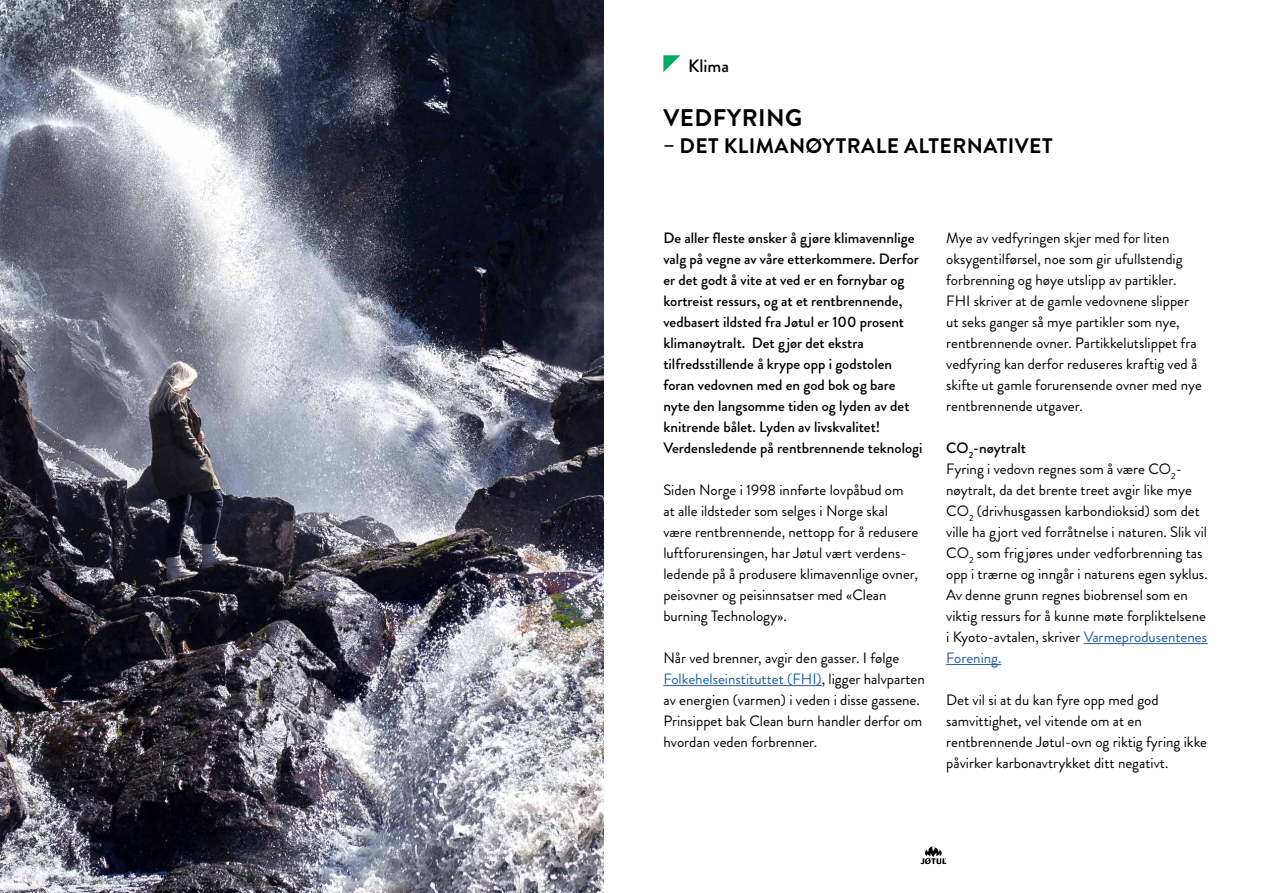
<style>
.page{position:relative;width:1263px;height:893px;background:#fff}
.page>*{position:absolute;margin:0;border:0;box-sizing:border-box;transform-origin:0 0}
.t1{font:700 24px "Brandon Grotesque";letter-spacing:.02em;color:#000}
.t2{font:700 21px "Brandon Grotesque";letter-spacing:.02em;color:#000}
.t3{font:500 18px "Brandon Grotesque";color:#000}
.t4{font:15px/21px "Brandon Grotesque";color:#000}
.t5{font:500 15px/21px "Brandon Grotesque";color:#000}
.s1{color:#215e9e}
.s2{font-weight:500}
</style>
<div class="page">
<img style="left:0;top:0;width:604px;height:893px">
<hr style="left:663px;top:685px;width:159px;height:1px;background:#215e9e">
<svg style="left:663px;top:55px;width:17px;height:17px"></svg>
<hr style="left:1084px;top:643px;width:124px;height:1px;background:#215e9e">
<hr style="left:946px;top:664px;width:55px;height:1px;background:#215e9e">
<svg style="left:921px;top:846px;width:25px;height:18px"></svg>
<p class="t3" style="left:688px;top:54px;width:42px">Klima</p>
<h1 class="t1" style="left:663px;top:101px;width:140px">VEDFYRING</h1>
<h2 class="t2" style="left:663px;top:131px;width:391px">– DET KLIMANØYTRALE ALTERNATIVET</h2>
<p class="t5" style="left:663px;top:228px;width:261px">De aller fleste ønsker å g jøre klimavennlige valg på vegne av våre etterkommere. Derfor er det godt å vite at ved er en fornybar og kortreist ressurs, og at et rentbrennende, vedbasert ildsted fra Jøtul er 100 prosent klimanøytralt. Det g jør det ekstra tilfredsstillende å krype opp i godstolen foran vedovnen med en god bok og bare nyte den langsomme tiden og lyden av det knitrende bålet. Lyden av livskvalitet!<br>Verdensledende på rentbrennende teknologi</p>
<p class="t4" style="left:663px;top:480px;width:257px">Siden Norge i 1998 innførte lovpåbud om at alle ildsteder som selges i Norge skal være rentbrennende, nettopp for å redusere luftforurensingen, har Jøtul vært verdens&shy;ledende på å produsere klimavennlige ovner, peisovner og peisinnsatser med «Clean burning Technology».</p>
<p class="t4" style="left:663px;top:648px;width:263px">Når ved brenner, avgir den gasser. I følge <span class="s1">Folkehelseinstituttet (FHI)</span>, ligger halvparten av energien (varmen) i veden i disse gassene.<br>Prinsippet bak Clean burn handler derfor om hvordan veden forbrenner.</p>
<p class="t4" style="left:946px;top:228px;width:257px">Mye av vedfyringen skjer med for liten oksygentilførsel, noe som gir ufullstendig forbrenning og høye utslipp av partikler.<br>FHI skriver at de gamle vedovnene slipper ut seks ganger så mye partikler som nye, rentbrennende ovner. Partikkelutslippet fra vedfyring kan derfor reduseres kraftig ved å skifte ut gamle forurensende ovner med nye rentbrennende utgaver.</p>
<p class="t4" style="left:946px;top:438px;width:263px"><span class="s2">CO</span><sub>2</sub><span class="s2">-nøytralt<br></span>Fyring i vedovn regnes som å være CO<sub>2</sub>- nøytralt, da det brente treet avgir like mye CO<sub>2</sub> (drivhusgassen karbondioksid) som det ville ha gjort ved forråtnelse i naturen. Slik vil CO<sub>2</sub> som frigjøres under vedforbrenning tas opp i trærne og inngår i naturens egen syklus.<br>Av denne grunn regnes biobrensel som en viktig ressurs for å kunne møte forpliktelsene i Kyoto-avtalen, skriver <span class="s1">Varmeprodusentenes Forening.</span></p>
<p class="t4" style="left:946px;top:690px;width:262px">Det vil si at du kan fyre opp med god samvittighet, vel vitende om at en rentbrennende Jøtul-ovn og riktig fyring ikke påvirker karbonavtrykket ditt negativt.</p>
</div>
